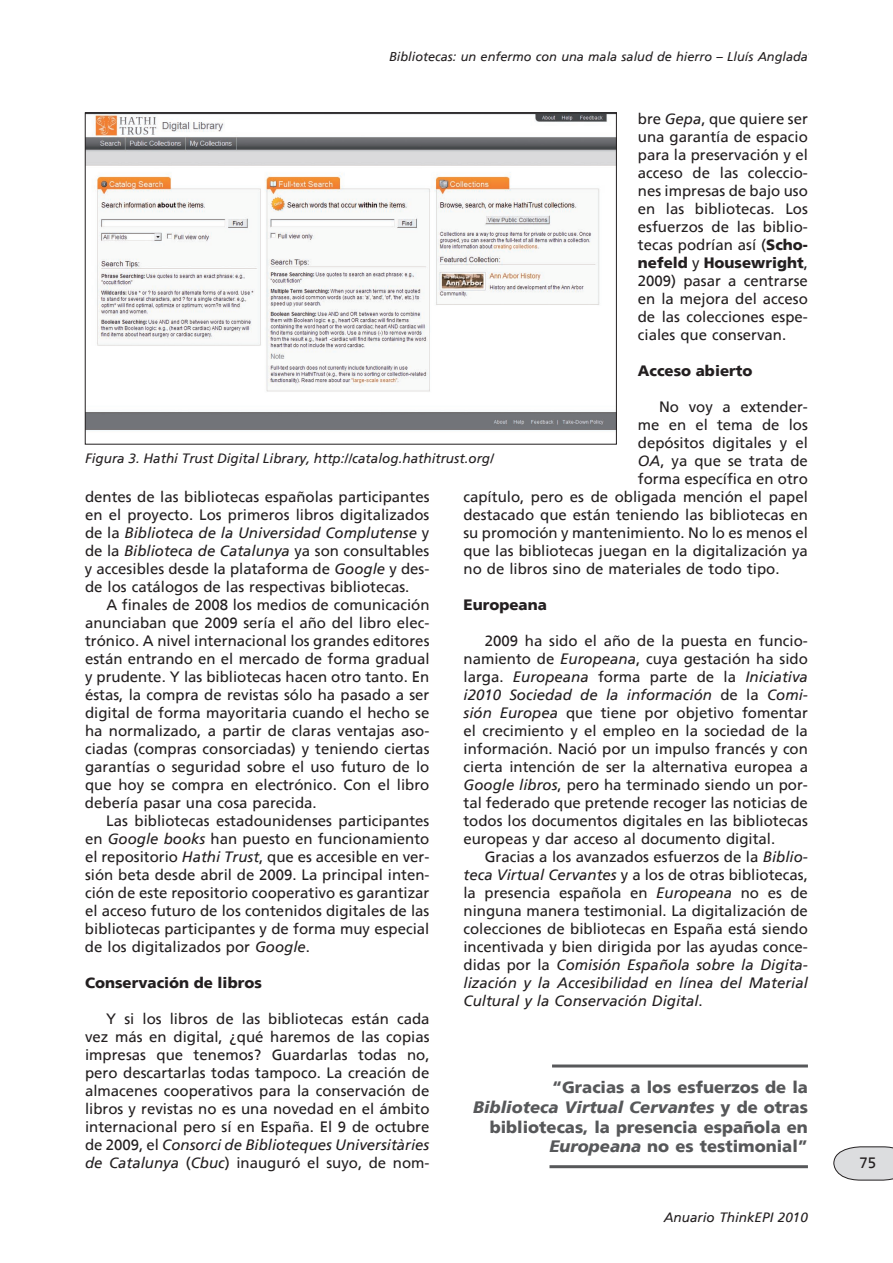
<style>
.page{position:relative;width:893px;height:1263px;background:#fff}
.page>*{position:absolute;margin:0;border:0;box-sizing:border-box;transform-origin:0 0}
.t1{font:16.5px/19.8px "Frutiger 75 Black A";color:#57585a;text-align:right}
.t2{font:16.5px "Frutiger 76 Black Italic A";color:#57585a}
.t3{font:15px/18px "Frutiger 55 Roman A";color:#231f20;text-align:justify}
.t4{font:15px/18px "Frutiger 56 Italic A";color:#231f20;text-align:justify}
.t5{font:15px "Frutiger 75 Black A";color:#231f20}
.t6{font:13.5px "Frutiger 56 Italic A";color:#231f20}
.t7{font:12.75px "Frutiger 56 Italic A";color:#231f20}
.s1{font-family:"Frutiger 56 Italic A"}
.s2{font-family:"Frutiger 75 Black A"}
.s3{font-family:"Frutiger 55 Roman A"}
.s4{font-family:"Frutiger 76 Black Italic A"}
</style>
<div class="page">
<svg style="left:833px;top:1146px;width:60px;height:35px;background:#d4d4d6"></svg>
<hr style="left:552px;top:1064px;width:256px;height:3px;background:#57585a">
<hr style="left:549px;top:1165px;width:259px;height:3px;background:#57585a">
<img style="left:87px;top:115px;width:528px;height:316px">
<p class="t7" style="left:389px;top:49px;width:420px">Bibliotecas: un enfermo con una mala salud de hierro – Lluís Anglada</p>
<p class="t7" style="left:362px;top:49px;width:448px">??????????????????????????????????????????????????????????????????????</p>
<p class="t3" style="left:638px;top:110px;width:172px">bre <span class="s1">Gepa</span>, que quiere ser una garantía de espacio para la preservación y el acceso de las coleccio&shy;nes impresas de bajo uso en las bibliotecas. Los esfuerzos de las biblio&shy;tecas podrían así (<span class="s2">Scho-</span></p>
<p class="t5" style="left:638px;top:254px;width:172px">nefeld <span class="s3">y</span> Housewright<span class="s3">,</span></p>
<p class="t3" style="left:638px;top:272px;width:172px">2009) pasar a centrarse en la mejora del acceso de las colecciones espe&shy;ciales que conservan.</p>
<p class="t5" style="left:638px;top:362px;width:116px">Acceso abierto</p>
<p class="t3" style="left:659px;top:398px;width:150px">No voy a extender-</p>
<p class="t3" style="left:638px;top:416px;width:172px">me en el tema de los</p>
<p class="t3" style="left:638px;top:434px;width:172px">depósitos digitales y el</p>
<p class="t3" style="left:638px;top:452px;width:172px"><span class="s1">OA</span>, ya que se trata de</p>
<p class="t3" style="left:638px;top:470px;width:172px">forma específica en otro</p>
<p class="t3" style="left:463px;top:488px;width:346px">capítulo, pero es de obligada mención el papel</p>
<p class="t3" style="left:463px;top:506px;width:346px">destacado que están teniendo las bibliotecas en</p>
<p class="t3" style="left:463px;top:524px;width:346px">su promoción y mantenimiento. No lo es menos el</p>
<p class="t3" style="left:463px;top:542px;width:346px">que las bibliotecas juegan en la digitalización ya</p>
<p class="t3" style="left:463px;top:560px;width:317px">no de libros sino de materiales de todo tipo.</p>
<p class="t5" style="left:463px;top:596px;width:85px">Europeana</p>
<p class="t3" style="left:463px;top:632px;width:346px;text-indent:21px">2009 ha sido el año de la puesta en funcio&shy;namiento de <span class="s1">Europeana</span>, cuya gestación ha sido larga. <span class="s1">Europeana</span> forma parte de la <span class="s1">Iniciativa</span></p>
<p class="t4" style="left:463px;top:686px;width:346px">i2010 Sociedad de la información <span class="s3">de la</span> Comi-</p>
<p class="t3" style="left:463px;top:704px;width:346px"><span class="s1">sión Europea</span> que tiene por objetivo fomentar el crecimiento y el empleo en la sociedad de la información. Nació por un impulso francés y con cierta intención de ser la alternativa europea a <span class="s1">Google libros</span>, pero ha terminado siendo un por&shy;tal federado que pretende recoger las noticias de todos los documentos digitales en las bibliotecas europeas y dar acceso al documento digital.</p>
<p class="t3" style="left:463px;top:848px;width:346px;text-indent:21px">Gracias a los avanzados esfuerzos de la <span class="s1">Biblio&shy;teca Virtual Cervantes</span> y a los de otras bibliotecas, la presencia española en <span class="s1">Europeana</span> no es de ninguna manera testimonial. La digitalización de colecciones de bibliotecas en España está siendo incentivada y bien dirigida por las ayudas conce-</p>
<p class="t4" style="left:463px;top:956px;width:346px"><span class="s3">didas por la</span> Comisión Española sobre la Digita&shy;lización y la Accesibilidad en línea del Material Cultural y la Conservación Digital<span class="s3">.</span></p>
<p class="t6" style="left:85px;top:451px;width:410px">Figura 3. Hathi Trust Digital Library, http://catalog.hathitrust.org/</p>
<p class="t3" style="left:85px;top:488px;width:346px">dentes de las bibliotecas españolas participantes en el proyecto. Los primeros libros digitalizados</p>
<p class="t4" style="left:85px;top:524px;width:346px"><span class="s3">de la</span> Biblioteca de la Universidad Complutense <span class="s3">y</span></p>
<p class="t3" style="left:85px;top:542px;width:346px">de la <span class="s1">Biblioteca de Catalunya</span> ya son consultables y accesibles desde la plataforma de <span class="s1">Google</span> y des&shy;de los catálogos de las respectivas bibliotecas.</p>
<p class="t3" style="left:85px;top:596px;width:346px;text-indent:21px">A finales de 2008 los medios de comunicación anunciaban que 2009 sería el año del libro elec&shy;trónico. A nivel internacional los grandes editores están entrando en el mercado de forma gradual y prudente. Y las bibliotecas hacen otro tanto. En éstas, la compra de revistas sólo ha pasado a ser digital de forma mayoritaria cuando el hecho se ha normalizado, a partir de claras ventajas aso&shy;ciadas (compras consorciadas) y teniendo ciertas garantías o seguridad sobre el uso futuro de lo que hoy se compra en electrónico. Con el libro debería pasar una cosa parecida.</p>
<p class="t3" style="left:85px;top:812px;width:346px;text-indent:21px">Las bibliotecas estadounidenses participantes en <span class="s1">Google books</span> han puesto en funcionamiento el repositorio <span class="s1">Hathi Trust</span>, que es accesible en ver&shy;sión beta desde abril de 2009. La principal inten&shy;ción de este repositorio cooperativo es garantizar el acceso futuro de los contenidos digitales de las bibliotecas participantes y de forma muy especial de los digitalizados por <span class="s1">Google</span>.</p>
<p class="t5" style="left:85px;top:974px;width:178px">Conservación de libros</p>
<p class="t3" style="left:85px;top:1010px;width:346px;text-indent:21px">Y si los libros de las bibliotecas están cada vez más en digital, ¿qué haremos de las copias impresas que tenemos? Guardarlas todas no, pero descartarlas todas tampoco. La creación de almacenes cooperativos para la conservación de libros y revistas no es una novedad en el ámbito internacional pero sí en España. El 9 de octubre</p>
<p class="t4" style="left:85px;top:1136px;width:346px"><span class="s3">de 2009, el</span> Consorci de Biblioteques Universitàries</p>
<p class="t3" style="left:85px;top:1154px;width:346px"><span class="s1">de Catalunya</span> (<span class="s1">Cbuc</span>) inauguró el suyo, de nom-</p>
<p class="t1" style="left:552px;top:1077px;width:257px">“Gracias a los esfuerzos de la</p>
<p class="t2" style="left:473px;top:1097px;width:336px">Biblioteca Virtual Cervantes <span class="s2">y de otras</span></p>
<p class="t1" style="left:490px;top:1117px;width:320px">bibliotecas, la presencia española en<br><span class="s4">Europeana</span> no es testimonial”</p>
<p class="t6" style="left:664px;top:1210px;width:146px">Anuario ThinkEPI 2010</p>
<p class="t3" style="left:860px;top:1154px;width:18px">75</p>
</div>
